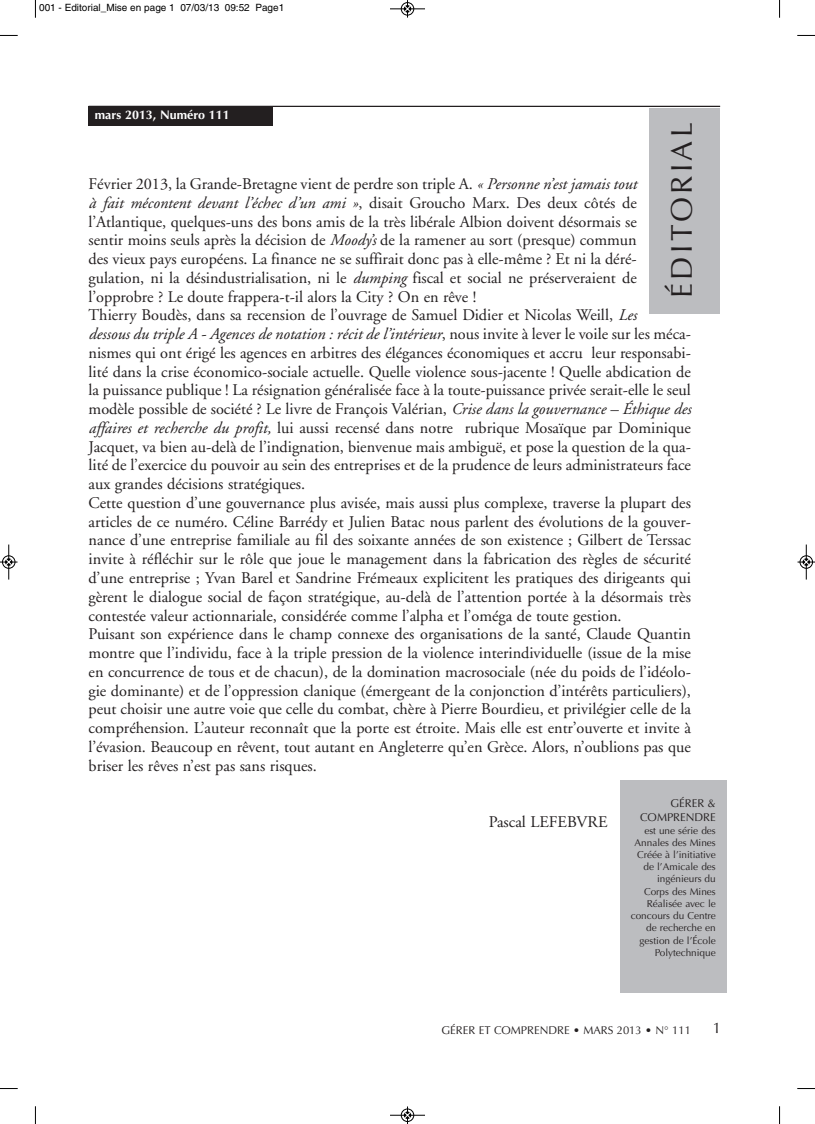
<style>
.page{position:relative;width:815px;height:1124px;background:#fff}
.page>*{position:absolute;margin:0;border:0;box-sizing:border-box;transform-origin:0 0}
.t1{font:30px "Optima";letter-spacing:.11em;color:#231f20}
.t2{font:16.25px/18.8px "Adobe Garamond";color:#231f20}
.t3{font:15px "Optima";color:#231f20}
.t4{font:700 12.5px "Optima";color:#fff}
.t5{font:11.25px/13.8px "Optima";color:#231f20;text-align:right}
.t6{font:10px/12.2px "Optima";color:#231f20;text-align:right}
.t7{font:10px "Helvetica";color:#000}
.s1{font-style:italic}
</style>
<div class="page">
<hr style="left:89px;top:106px;width:631px;height:1px;background:#231f20">
<div style="left:89px;top:106px;width:184px;height:19px;background:#231f20"></div>
<div style="left:649px;top:108px;width:71px;height:206px;background:#bcbdc0"></div>
<div style="left:620px;top:780px;width:106px;height:212px;background:#bcbdc0"></div>
<svg style="left:35px;top:0;width:1px;height:18px"></svg>
<svg style="left:0;top:35px;width:18px;height:1px"></svg>
<svg style="left:779px;top:0;width:1px;height:18px"></svg>
<svg style="left:797px;top:35px;width:18px;height:1px"></svg>
<svg style="left:35px;top:1106px;width:1px;height:17px"></svg>
<svg style="left:0;top:1088px;width:18px;height:1px"></svg>
<svg style="left:779px;top:1106px;width:1px;height:17px"></svg>
<svg style="left:797px;top:1088px;width:18px;height:1px"></svg>
<div style="left:401px;top:2px;width:13px;height:14px;border:1px solid #fff;border-radius:50%"></div>
<hr style="left:390px;top:9px;width:35px;height:1px;background:#000">
<div style="left:401px;top:2px;width:13px;height:13px;border:1px solid #000;border-radius:50%"></div>
<svg style="left:404px;top:0;width:7px;height:18px"></svg>
<hr style="left:390px;top:1114px;width:35px;height:1px;background:#000">
<div style="left:401px;top:1108px;width:13px;height:13px;border:1px solid #000;border-radius:50%"></div>
<svg style="left:404px;top:1106px;width:7px;height:17px"></svg>
<hr style="left:9px;top:544px;width:1px;height:35px;background:#000">
<div style="left:2px;top:555px;width:13px;height:13px;border:1px solid #000;border-radius:50%"></div>
<svg style="left:0;top:558px;width:18px;height:7px"></svg>
<hr style="left:806px;top:544px;width:1px;height:35px;background:#000">
<div style="left:800px;top:555px;width:13px;height:13px;border:1px solid #000;border-radius:50%"></div>
<svg style="left:798px;top:558px;width:17px;height:7px"></svg>
<p class="t7" style="left:39px;top:4px;width:247px">001 - Editorial_Mise en page 1 07/03/13 09:52 Page1</p>
<p class="t4" style="left:95px;top:110px;width:136px">mars 2013, Numéro 111</p>
<p class="t1" style="left:670px;top:298px;width:177px;rotate:-90deg">ÉDITORIAL</p>
<p class="t2" style="left:89px;top:176px;width:604px">Février 2013, la Grande-Bretagne vient de perdre son triple A. <span class="s1">« Personne n’est jamais tout<br>à fait mécontent devant l’échec d’un ami »</span>, disait Groucho Marx. Des deux côtés de l’Atlantique, quelques-uns des bons amis de la très libérale Albion doivent désormais se<br>sentir moins seuls après la décision de <span class="s1">Moody’s</span> de la ramener au sort (presque) commun<br>des vieux pays européens. La finance ne se suffirait donc pas à elle-même ? Et ni la déré&shy;gulation, ni la désindustrialisation, ni le <span class="s1">dumping</span> fiscal et social ne préserveraient de l’opprobre ? Le doute frappera-t-il alors la City ? On en rêve !<br>Thierry Boudès, dans sa recension de l’ouvrage de Samuel Didier et Nicolas Weill, <span class="s1">Les<br>dessous du triple A - Agences de notation : récit de l’intérieur</span>, nous invite à lever le voile sur les méca&shy;nismes qui ont érigé les agences en arbitres des élégances économiques et accru leur responsabi&shy;lité dans la crise économico-sociale actuelle. Quelle violence sous-jacente ! Quelle abdication de la puissance publique ! La résignation généralisée face à la toute-puissance privée serait-elle le seul modèle possible de société ? Le livre de François Valérian, <span class="s1">Crise dans la gouvernance – Éthique des affaires et recherche du profit,</span> lui aussi recensé dans notre rubrique Mosaïque par Dominique Jacquet, va bien au-delà de l’indignation, bienvenue mais ambiguë, et pose la question de la qua&shy;lité de l’exercice du pouvoir au sein des entreprises et de la prudence de leurs administrateurs face aux grandes décisions stratégiques.<br>Cette question d’une gouvernance plus avisée, mais aussi plus complexe, traverse la plupart des articles de ce numéro. Céline Barrédy et Julien Batac nous parlent des évolutions de la gouver&shy;nance d’une entreprise familiale au fil des soixante années de son existence ; Gilbert de Terssac invite à réfléchir sur le rôle que joue le management dans la fabrication des règles de sécurité d’une entreprise ; Yvan Barel et Sandrine Frémeaux explicitent les pratiques des dirigeants qui gèrent le dialogue social de façon stratégique, au-delà de l’attention portée à la désormais très contestée valeur actionnariale, considérée comme l’alpha et l’oméga de toute gestion.<br>Puisant son expérience dans le champ connexe des organisations de la santé, Claude Quantin montre que l’individu, face à la triple pression de la violence interindividuelle (issue de la mise en concurrence de tous et de chacun), de la domination macrosociale (née du poids de l’idéolo&shy;gie dominante) et de l’oppression clanique (émergeant de la conjonction d’intérêts particuliers), peut choisir une autre voie que celle du combat, chère à Pierre Bourdieu, et privilégier celle de la compréhension. L’auteur reconnaît que la porte est étroite. Mais elle est entr’ouverte et invite à l’évasion. Beaucoup en rêvent, tout autant en Angleterre qu’en Grèce. Alors, n’oublions pas que briser les rêves n’est pas sans risques.</p>
<p class="t2" style="left:489px;top:813px;width:120px">Pascal LEFEBVRE</p>
<p class="t5" style="left:640px;top:797px;width:77px">GÉRER &amp;<br>COMPRENDRE</p>
<p class="t6" style="left:631px;top:824px;width:87px">est une série des<br>Annales des Mines<br>Créée à l’initiative de l’Amicale des ingénieurs du<br>Corps des Mines<br>Réalisée avec le concours du Centre de recherche en gestion de l’École<br>Polytechnique</p>
<p class="t5" style="left:442px;top:1024px;width:251px">GÉRER ET COMPRENDRE • MARS 2013 • N° 111</p>
<p class="t3" style="left:713px;top:1021px;width:10px">1</p>
</div>
